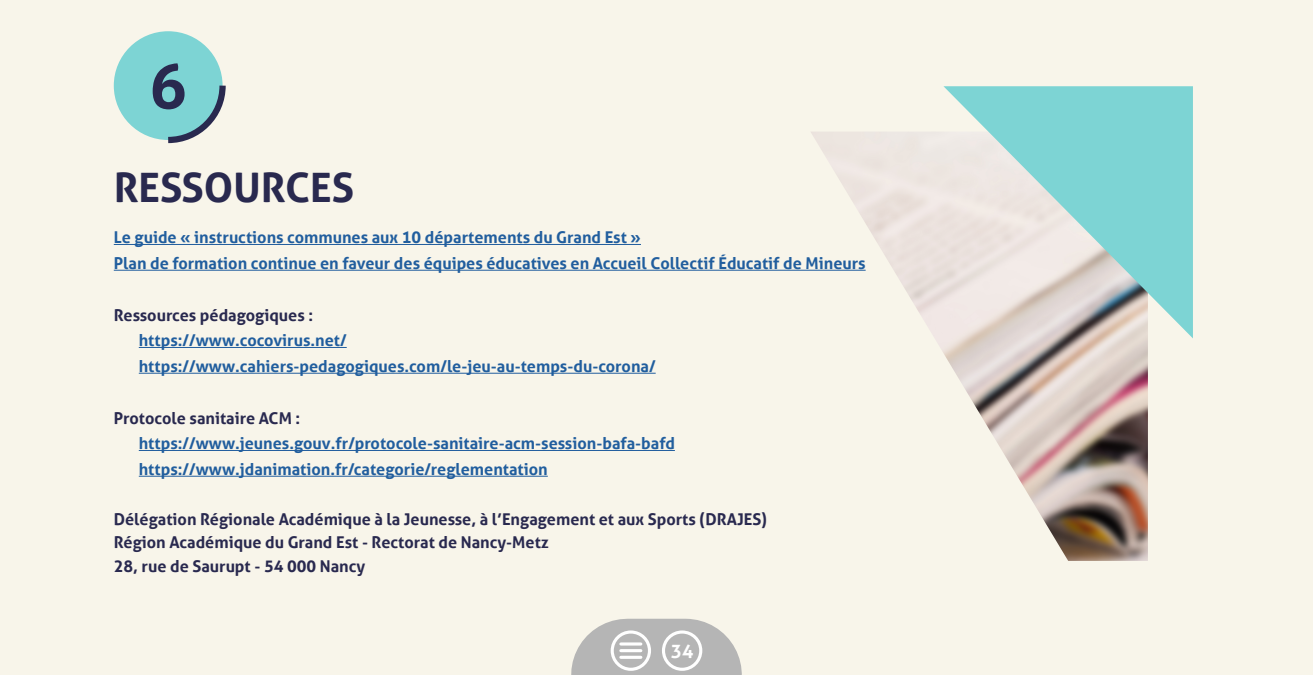
<style>
.page{position:relative;width:1313px;height:675px;background:#fff}
.page>*{position:absolute;margin:0;border:0;box-sizing:border-box;transform-origin:0 0}
.t1{font:700 62.5px "Aller";color:#29294f}
.t2{font:700 40.62px "Aller";color:#29294f}
.t3{font:700 18.75px "Aller";color:#fff}
.t4{font:700 16.25px/25.8px "Aller";color:#215e9e}
.t5{font:700 16.25px/23.8px "Aller";color:#29294f}
</style>
<div class="page">
<div style="left:0;top:0;width:1312px;height:675px;background:#f8f5ea"></div>
<div style="left:627px;top:619px;width:58px;height:56px;background:#b5b5b5"></div>
<div style="left:662px;top:630px;width:40px;height:41px;border:3px solid #fff;border-radius:50%"></div>
<div style="left:610px;top:630px;width:41px;height:41px;border:3px solid #fff;border-radius:50%"></div>
<svg style="left:621px;top:642px;width:20px;height:4px"></svg>
<hr style="left:621px;top:649px;width:20px;height:3px;background:#fff">
<hr style="left:621px;top:656px;width:20px;height:3px;background:#fff">
<img style="left:810px;top:132px;width:338px;height:429px">
<svg style="left:943px;top:86px;width:249px;height:252px;fill:#7dd4d4"></svg>
<div style="left:114px;top:31px;width:108px;height:109px;background:#7dd4d4;border-radius:50%"></div>
<svg style="left:162px;top:79px;width:64px;height:65px"></svg>
<hr style="left:114px;top:244px;width:527px;height:1px;background:#215e9e">
<hr style="left:114px;top:270px;width:751px;height:1px;background:#215e9e">
<hr style="left:139px;top:347px;width:208px;height:1px;background:#215e9e">
<hr style="left:139px;top:373px;width:516px;height:1px;background:#215e9e">
<hr style="left:139px;top:450px;width:536px;height:1px;background:#215e9e">
<hr style="left:139px;top:476px;width:409px;height:1px;background:#215e9e">
<h1 class="t1" style="left:149px;top:48px;width:39px">6</h1>
<h2 class="t2" style="left:114px;top:163px;width:242px">RESSOURCES</h2>
<p class="t4" style="left:114px;top:225px;width:753px">Le guide « instructions communes aux 10 départements du Grand Est »<br>Plan de formation continue en faveur des équipes éducatives en Accueil Collectif Éducatif de Mineurs</p>
<p class="t5" style="left:114px;top:303px;width:201px">Ressources pédagogiques :</p>
<p class="t4" style="left:139px;top:328px;width:518px">https://www.cocovirus.net/ https://www.cahiers-pedagogiques.com/le-jeu-au-temps-du-corona/</p>
<p class="t5" style="left:114px;top:406px;width:188px">Protocole sanitaire ACM :</p>
<p class="t4" style="left:139px;top:431px;width:537px">https://www.jeunes.gouv.fr/protocole-sanitaire-acm-session-bafa-bafd https://www.jdanimation.fr/categorie/reglementation</p>
<p class="t5" style="left:114px;top:507px;width:655px">Délégation Régionale Académique à la Jeunesse, à l’Engagement et aux Sports (DRAJES)<br>Région Académique du Grand Est - Rectorat de Nancy-Metz<br>28, rue de Saurupt - 54 000 Nancy</p>
<p class="t3" style="left:671px;top:640px;width:24px">34</p>
</div>
